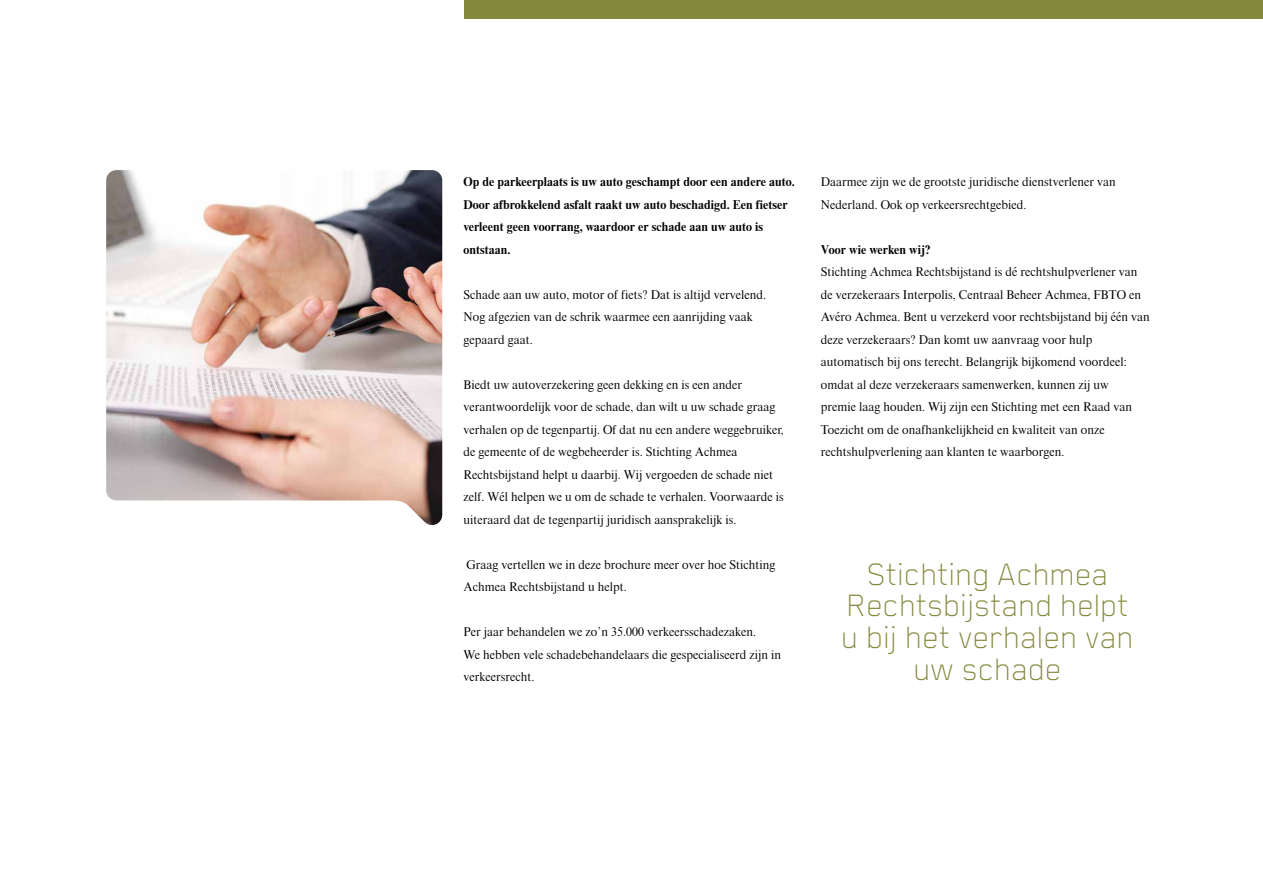
<style>
.page{position:relative;width:1263px;height:893px;background:#fff}
.page>*{position:absolute;margin:0;border:0;box-sizing:border-box;transform-origin:0 0}
.t1{font:100 35.85px/31.5px "Blender Pro";color:#85893e;text-align:center}
.t2{font:12px/22.5px "Achmea Times Eighteen LT";color:#000}
.t3{font:700 12px/22.5px "Achmea Times Eighteen LT";color:#000}
</style>
<div class="page">
<img style="left:106px;top:170px;width:336px;height:355px">
<div style="left:464px;top:0;width:799px;height:19px;background:#85893e"></div>
<p class="t3" style="left:463px;top:170px;width:333px">Op de parkeerplaats is uw auto geschampt door een andere auto.<br>Door afbrokkelend asfalt raakt uw auto beschadigd. Een fietser verleent geen voorrang, waardoor er schade aan uw auto is ontstaan.</p>
<p class="t2" style="left:463px;top:283px;width:304px">Schade aan uw auto, motor of fiets? Dat is altijd vervelend.<br>Nog afgezien van de schrik waarmee een aanrijding vaak gepaard gaat.</p>
<p class="t2" style="left:463px;top:373px;width:322px">Biedt uw autoverzekering geen dekking en is een ander verantwoordelijk voor de schade, dan wilt u uw schade graag verhalen op de tegenpartij. Of dat nu een andere weggebruiker, de gemeente of de wegbeheerder is. Stichting Achmea Rechtsbijstand helpt u daarbij. Wij vergoeden de schade niet zelf. Wél helpen we u om de schade te verhalen. Voorwaarde is uiteraard dat de tegenpartij juridisch aansprakelijk is.</p>
<p class="t2" style="left:463px;top:553px;width:314px">Graag vertellen we in deze brochure meer over hoe Stichting<br>Achmea Rechtsbijstand u helpt.</p>
<p class="t2" style="left:463px;top:620px;width:319px">Per jaar behandelen we zo’n 35.000 verkeersschadezaken.<br>We hebben vele schadebehandelaars die gespecialiseerd zijn in verkeersrecht.</p>
<p class="t2" style="left:821px;top:170px;width:297px">Daarmee zijn we de grootste juridische dienstverlener van<br>Nederland. Ook op verkeersrechtgebied.</p>
<p class="t3" style="left:821px;top:238px;width:111px">Voor wie werken wij?</p>
<p class="t2" style="left:821px;top:260px;width:331px">Stichting Achmea Rechtsbijstand is dé rechtshulpverlener van de verzekeraars Interpolis, Centraal Beheer Achmea, FBTO en Avéro Achmea. Bent u verzekerd voor rechtsbijstand bij één van deze verzekeraars? Dan komt uw aanvraag voor hulp automatisch bij ons terecht. Belangrijk bijkomend voordeel: omdat al deze verzekeraars samenwerken, kunnen zij uw<br>premie laag houden. Wij zijn een Stichting met een Raad van Toezicht om de onafhankelijkheid en kwaliteit van onze rechtshulpverlening aan klanten te waarborgen.</p>
<h1 class="t1" style="left:843px;top:557px;width:294px">Stichting Achmea<br>Rechtsbijstand helpt u bij het verhalen van uw schade</h1>
</div>
